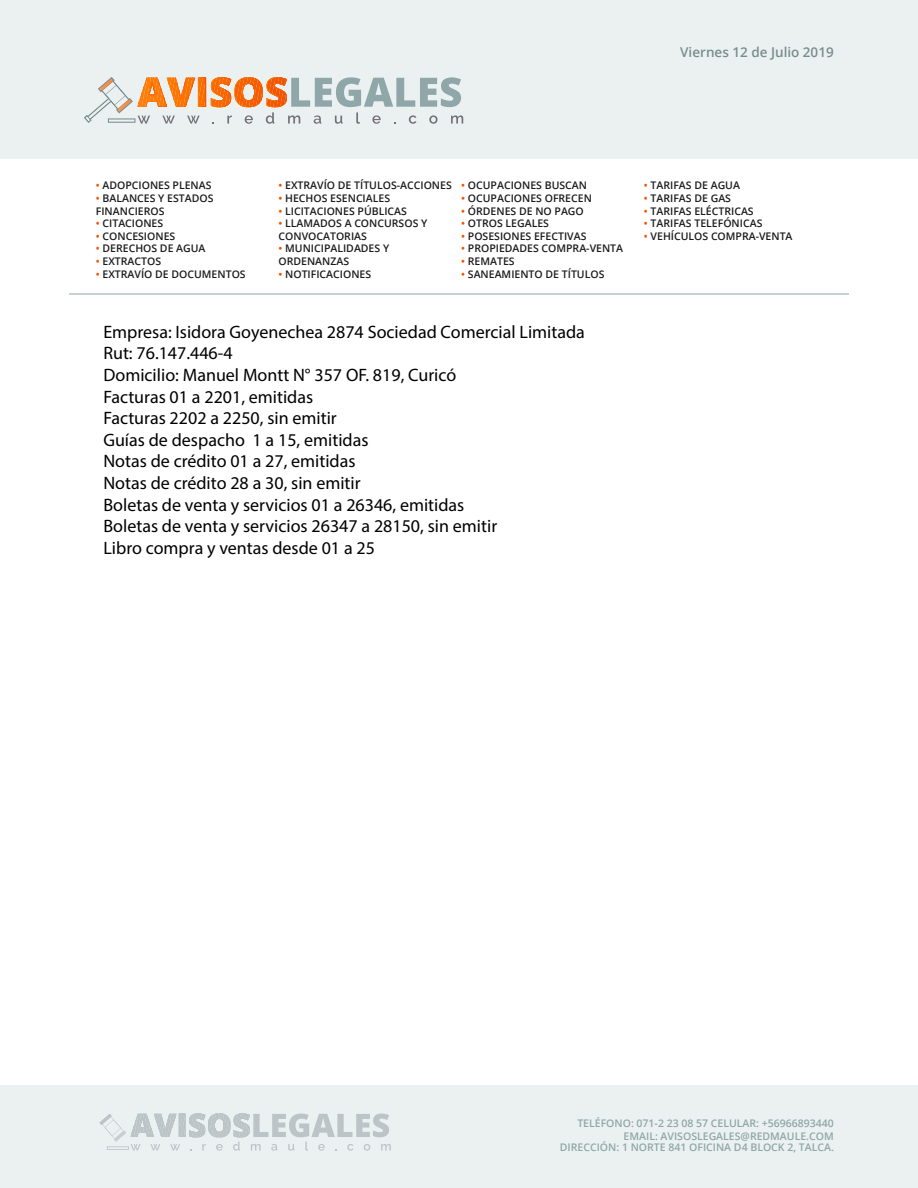
<style>
.page{position:relative;width:918px;height:1188px;background:#fff}
.page>*{position:absolute;margin:0;border:0;box-sizing:border-box;transform-origin:0 0}
.t1{font:18px/21.6px "Myriad Pro";color:#000}
.t2{font:600 13.5px "Open Sans";color:#7a8d8e}
.t3{font:600 10.5px/12.6px "Open Sans";color:#1b1b1b}
.t4{font:600 10.5px/12.6px "Open Sans";color:#8fa7a8;text-align:right}
.s1{color:#f25300}
</style>
<div class="page">
<div style="left:0;top:0;width:918px;height:159px;background:#ebf0f1"></div>
<svg style="left:84px;top:77px;width:379px;height:47px"></svg>
<svg style="left:108px;top:118px;width:27px;height:5px"></svg>
<div style="left:0;top:1086px;width:918px;height:102px;background:#ebf0f1"></div>
<svg style="left:99px;top:1113px;width:292px;height:38px"></svg>
<svg style="left:107px;top:1146px;width:22px;height:4px"></svg>
<hr style="left:69px;top:294px;width:780px;height:1px;background:#8fa7a8">
<p class="t2" style="left:680px;top:43px;width:155px">Viernes 12 de Julio 2019</p>
<p class="t3" style="left:96px;top:179px;width:117px"><span class="s1">•</span> ADOPCIONES PLENAS</p>
<p class="t3" style="left:96px;top:192px;width:119px"><span class="s1">•</span> BALANCES Y ESTADOS<br>FINANCIEROS</p>
<p class="t3" style="left:96px;top:217px;width:69px"><span class="s1">•</span> CITACIONES</p>
<p class="t3" style="left:96px;top:230px;width:81px"><span class="s1">•</span> CONCESIONES</p>
<p class="t3" style="left:96px;top:242px;width:111px"><span class="s1">•</span> DERECHOS DE AGUA</p>
<p class="t3" style="left:96px;top:255px;width:67px"><span class="s1">•</span> EXTRACTOS</p>
<p class="t3" style="left:96px;top:267px;width:151px"><span class="s1">•</span> EXTRAVÍO DE DOCUMENTOS</p>
<p class="t3" style="left:279px;top:179px;width:175px"><span class="s1">•</span> EXTRAVÍO DE TÍTULOS-ACCIONES</p>
<p class="t3" style="left:279px;top:192px;width:113px"><span class="s1">•</span> HECHOS ESENCIALES</p>
<p class="t3" style="left:279px;top:204px;width:130px"><span class="s1">•</span> LICITACIONES PÚBLICAS</p>
<p class="t3" style="left:279px;top:217px;width:150px"><span class="s1">•</span> LLAMADOS A CONCURSOS Y<br>CONVOCATORIAS</p>
<p class="t3" style="left:279px;top:242px;width:112px"><span class="s1">•</span> MUNICIPALIDADES Y<br>ORDENANZAS</p>
<p class="t3" style="left:279px;top:267px;width:94px"><span class="s1">•</span> NOTIFICACIONES</p>
<p class="t3" style="left:461px;top:179px;width:127px"><span class="s1">•</span> OCUPACIONES BUSCAN</p>
<p class="t3" style="left:461px;top:192px;width:132px"><span class="s1">•</span> OCUPACIONES OFRECEN</p>
<p class="t3" style="left:461px;top:204px;width:124px"><span class="s1">•</span> ÓRDENES DE NO PAGO</p>
<p class="t3" style="left:461px;top:217px;width:89px"><span class="s1">•</span> OTROS LEGALES</p>
<p class="t3" style="left:461px;top:230px;width:127px"><span class="s1">•</span> POSESIONES EFECTIVAS</p>
<p class="t3" style="left:461px;top:242px;width:163px"><span class="s1">•</span> PROPIEDADES COMPRA-VENTA</p>
<p class="t3" style="left:461px;top:255px;width:55px"><span class="s1">•</span> REMATES</p>
<p class="t3" style="left:461px;top:267px;width:145px"><span class="s1">•</span> SANEAMIENTO DE TÍTULOS</p>
<p class="t1" style="left:103px;top:321px;width:483px">Empresa: Isidora Goyenechea 2874 Sociedad Comercial Limitada Rut: 76.147.446-4<br>Domicilio: Manuel Montt N° 357 OF. 819, Curicó<br>Facturas 01 a 2201, emitidas<br>Facturas 2202 a 2250, sin emitir<br>Guías de despacho 1 a 15, emitidas<br>Notas de crédito 01 a 27, emitidas<br>Notas de crédito 28 a 30, sin emitir<br>Boletas de venta y servicios 01 a 26346, emitidas<br>Boletas de venta y servicios 26347 a 28150, sin emitir<br>Libro compra y ventas desde 01 a 25</p>
<p class="t3" style="left:644px;top:179px;width:98px"><span class="s1">•</span> TARIFAS DE AGUA</p>
<p class="t3" style="left:644px;top:192px;width:89px"><span class="s1">•</span> TARIFAS DE GAS</p>
<p class="t3" style="left:644px;top:204px;width:111px"><span class="s1">•</span> TARIFAS ELÉCTRICAS</p>
<p class="t3" style="left:644px;top:217px;width:120px"><span class="s1">•</span> TARIFAS TELEFÓNICAS</p>
<p class="t3" style="left:644px;top:230px;width:150px"><span class="s1">•</span> VEHÍCULOS COMPRA-VENTA</p>
<p class="t4" style="left:577px;top:1117px;width:258px">TELÉFONO: 071-2 23 08 57 CELULAR: +56966893440<br>EMAIL: AVISOSLEGALES@REDMAULE.COM</p>
<p class="t4" style="left:560px;top:1141px;width:276px">DIRECCIÓN: 1 NORTE 841 OFICINA D4 BLOCK 2, TALCA.</p>
</div>
